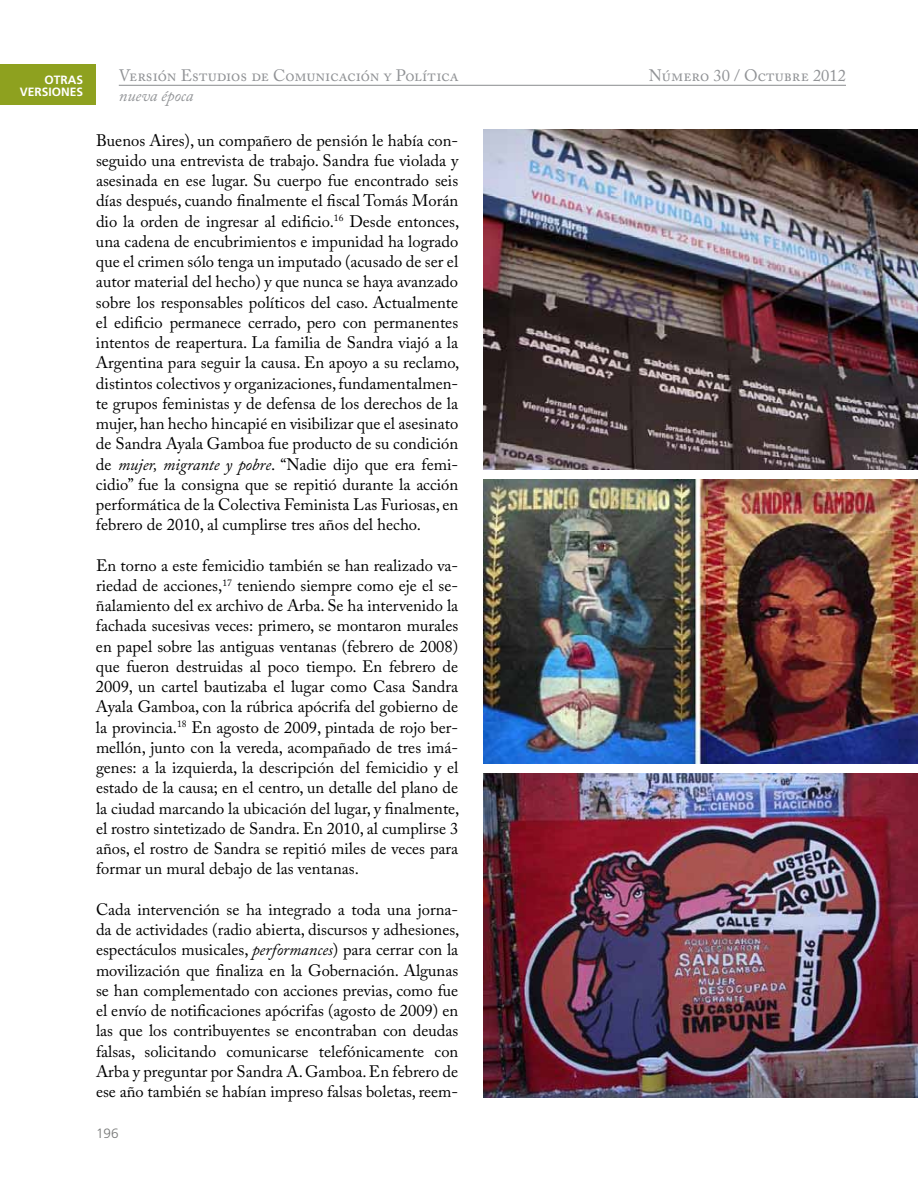
<style>
.page{position:relative;width:918px;height:1188px;background:#fff}
.page>*{position:absolute;margin:0;border:0;box-sizing:border-box;transform-origin:0 0}
.t1{font:16.65px/20.2px "Adobe Caslon Pro";color:#000;text-align:justify}
.t2{font:16.5px/20.2px "Adobe Caslon Pro";color:#000;text-align:justify}
.t3{font:16.5px "Adobe Caslon Pro";color:#919396}
.t4{font:italic 16.5px "Adobe Caslon Pro";color:#919396}
.t5{font:300 13.5px "Frutiger LT Std";color:#777877}
.t6{font:700 12px "Frutiger LT Std";color:#fff}
.s1{font-style:italic}
</style>
<div class="page">
<hr style="left:119px;top:85px;width:727px;height:1px;background:#96989a">
<div style="left:0;top:64px;width:96px;height:41px;background:#8ea11f"></div>
<img style="left:484px;top:480px;width:434px;height:283px">
<img style="left:484px;top:773px;width:434px;height:324px">
<img style="left:484px;top:129px;width:434px;height:341px">
<p class="t6" style="left:44px;top:73px;width:40px">OTRAS</p>
<p class="t3" style="left:119px;top:65px;width:341px">Versión Estudios de Comunicación y Política</p>
<p class="t3" style="left:649px;top:65px;width:199px">Número 30 / Octubre 2012</p>
<p class="t6" style="left:20px;top:85px;width:65px">VERSIONES</p>
<p class="t4" style="left:119px;top:86px;width:76px">nueva época</p>
<p class="t1" style="left:96px;top:130px;width:365px">Buenos Aires), un compañero de pensión le había con&shy;seguido una entrevista de trabajo. Sandra fue violada y asesinada en ese lugar. Su cuerpo fue encontrado seis días después, cuando finalmente el fiscal Tomás Morán dio la orden de ingresar al edificio.<sup>16</sup> Desde entonces, una cadena de encubrimientos e impunidad ha logrado que el crimen sólo tenga un imputado (acusado de ser el autor material del hecho) y que nunca se haya avanzado sobre los responsables políticos del caso. Actualmente el edificio permanece cerrado, pero con permanentes intentos de reapertura. La familia de Sandra viajó a la Argentina para seguir la causa. En apoyo a su reclamo, distintos colectivos y organizaciones, fundamentalmen&shy;te grupos feministas y de defensa de los derechos de la mujer, han hecho hincapié en visibilizar que el asesinato de Sandra Ayala Gamboa fue producto de su condición de <span class="s1">mujer, migrante y pobre</span>. “Nadie dijo que era femi&shy;cidio” fue la consigna que se repitió durante la acción performática de la Colectiva Feminista Las Furiosas, en febrero de 2010, al cumplirse tres años del hecho.</p>
<p class="t2" style="left:96px;top:555px;width:365px">En torno a este femicidio también se han realizado va&shy;riedad de acciones,<sup>17</sup> teniendo siempre como eje el se&shy;ñalamiento del ex archivo de Arba. Se ha intervenido la fachada sucesivas veces: primero, se montaron murales en papel sobre las antiguas ventanas (febrero de 2008) que fueron destruidas al poco tiempo. En febrero de 2009, un cartel bautizaba el lugar como Casa Sandra Ayala Gamboa, con la rúbrica apócrifa del gobierno de la provincia.<sup>18</sup> En agosto de 2009, pintada de rojo ber&shy;mellón, junto con la vereda, acompañado de tres imá&shy;genes: a la izquierda, la descripción del femicidio y el estado de la causa; en el centro, un detalle del plano de la ciudad marcando la ubicación del lugar, y finalmente, el rostro sintetizado de Sandra. En 2010, al cumplirse 3 años, el rostro de Sandra se repitió miles de veces para formar un mural debajo de las ventanas.</p>
<p class="t2" style="left:96px;top:899px;width:365px">Cada intervención se ha integrado a toda una jorna&shy;da de actividades (radio abierta, discursos y adhesiones, espectáculos musicales, <span class="s1">performances</span>) para cerrar con la movilización que finaliza en la Gobernación. Algunas se han complementado con acciones previas, como fue el envío de notificaciones apócrifas (agosto de 2009) en las que los contribuyentes se encontraban con deudas falsas, solicitando comunicarse telefónicamente con Arba y preguntar por Sandra A. Gamboa. En febrero de ese año también se habían impreso falsas boletas, reem-</p>
<p class="t5" style="left:96px;top:1125px;width:24px">196</p>
</div>
